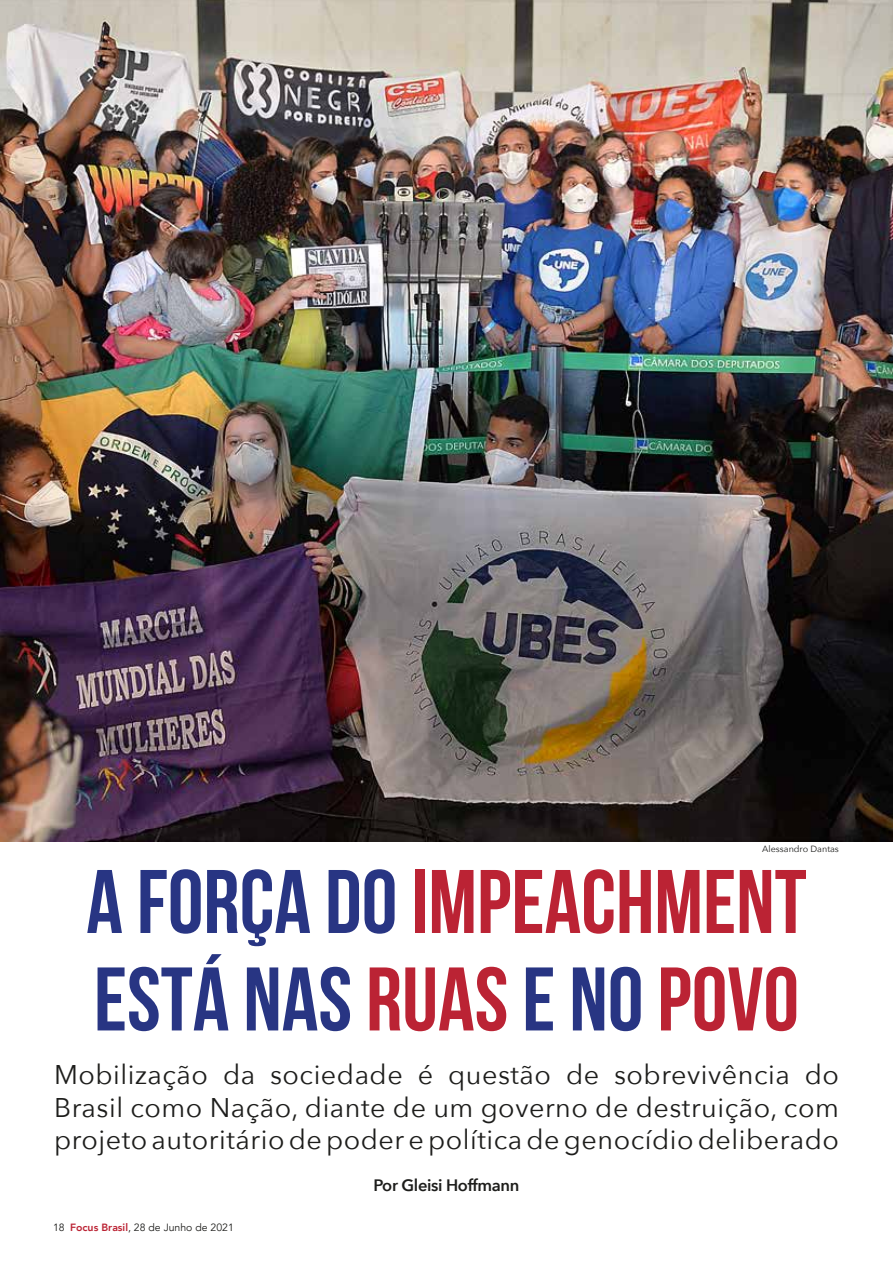
<style>
.page{position:relative;width:893px;height:1263px;background:#fff}
.page>*{position:absolute;margin:0;border:0;box-sizing:border-box;transform-origin:0 0}
.t1{font:700 90px/97.5px "Bebas Neue";color:#bb2334}
.t2{font:27px/32.4px "Avenir Next";letter-spacing:.02em;color:#1d1d1b;text-align:justify}
.t3{font:600 16.5px "Avenir Next";letter-spacing:-.02em;color:#1d1d1b}
.t4{font:10.5px "Avenir";color:#1d1d1b}
.t5{font:9px "Avenir Next";color:#1d1d1b}
.s1{color:#283583}
.s2{font-weight:800;color:#bb2334}
</style>
<div class="page">
<img style="left:0;top:0;width:893px;height:842px">
<p class="t5" style="left:762px;top:841px;width:78px">Alessandro Dantas</p>
<h1 class="t1" style="left:86px;top:852px;width:722px"><span class="s1">A FORÇA DO</span> IMPEACHMENT<br><span class="s1">ESTÁ NAS</span> RUAS <span class="s1">E NO</span> POVO</h1>
<p class="t2" style="left:54px;top:1057px;width:786px">Mobilização da sociedade é questão de sobrevivência do Brasil como Nação, diante de um governo de destruição, com projeto autoritário de poder e política de genocídio deliberado</p>
<p class="t3" style="left:374px;top:1171px;width:147px">Por Gleisi Hoffmann</p>
<p class="t4" style="left:53px;top:1221px;width:182px">18 <span class="s2">Focus Brasil</span>, 28 de Junho de 2021</p>
</div>
